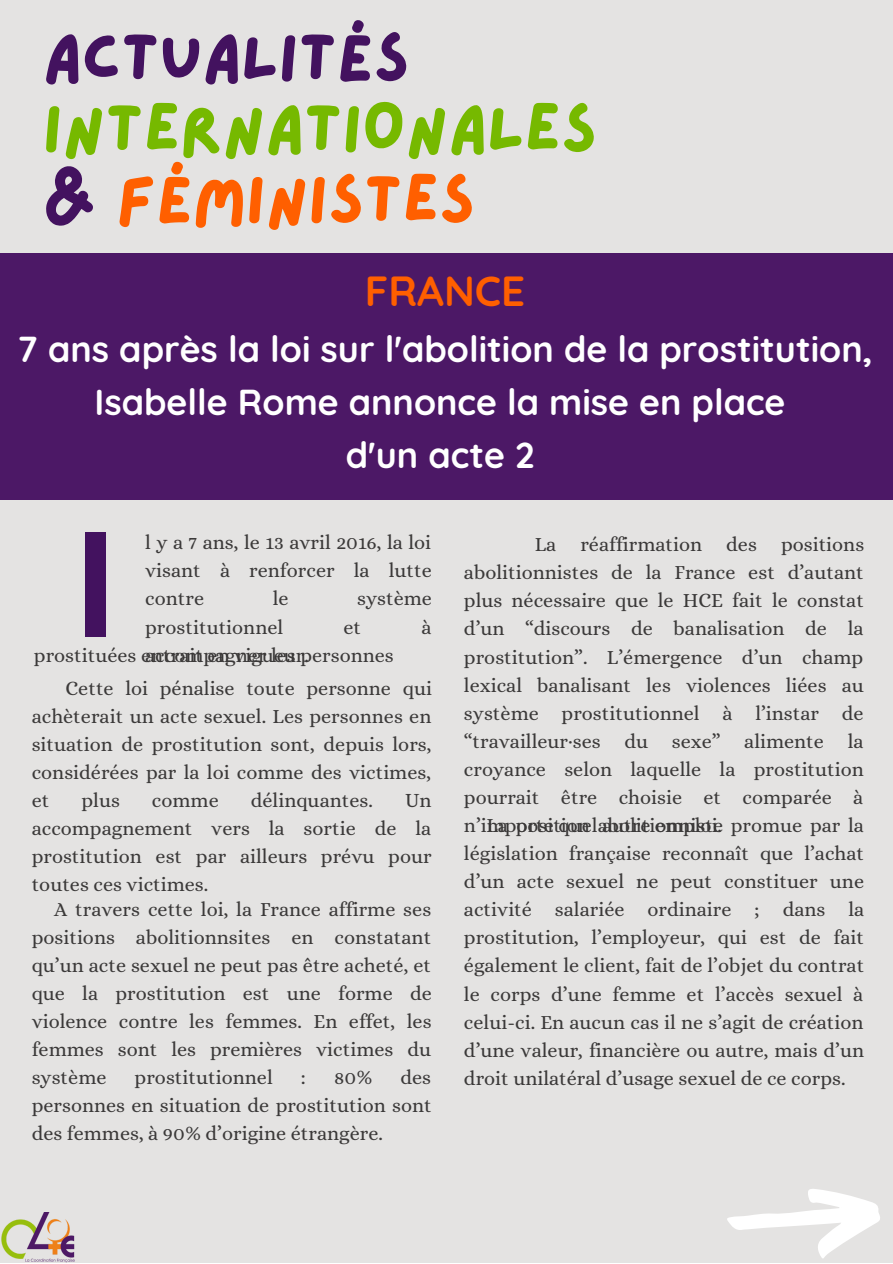
<style>
.page{position:relative;width:893px;height:1264px;background:#fff}
.page>*{position:absolute;margin:0;border:0;box-sizing:border-box;transform-origin:0 0}
.t1{font:121.95px "Anton";color:#43125f}
.t2{font:67.5px/70.8px "Lazydog";letter-spacing:-.005em;color:#76b900}
.t3{font:67.5px "Lazydog";letter-spacing:-.005em;color:#43125f}
.t4{font:700 42px "Quicksand";color:#ff5f00}
.t5{font:700 36px/52.8px "Quicksand";color:#fff;text-align:center}
.t6{font:20.1px/28px "Alice";color:#3b3939;text-align:justify}
.s1{color:#43125f}
.s2{color:#ff5f00}
</style>
<div class="page">
<div style="left:0;top:0;width:892px;height:1262px;background:#e4e3e2"></div>
<img style="left:1px;top:1212px;width:74px;height:50px">
<div style="left:0;top:253px;width:892px;height:247px;background:#4c1866"></div>
<svg style="left:727px;top:1189px;width:153px;height:69px"></svg>
<h2 class="t3" style="left:43px;top:24px;width:368px">ACTUALITÉS</h2>
<h2 class="t2" style="left:43px;top:95px;width:556px">INTERNATIONALES <span class="s1">&amp;</span> <span class="s2">FÉMINISTES</span></h2>
<h3 class="t4" style="left:365px;top:263px;width:162px">FRANCE</h3>
<h3 class="t5" style="left:18px;top:322px;width:856px">7 ans après la loi sur l'abolition de la prostitution,<br>Isabelle Rome annonce la mise en place<br>d'un acte 2</h3>
<h1 class="t1" style="left:82px;top:497px;width:29px">I</h1>
<p class="t6" style="left:145px;top:528px;width:288px">l y a 7 ans, le 13 avril 2016, la loi visant à renforcer la lutte contre</p>
<p class="t6" style="left:273px;top:584px;width:17px">le</p>
<p class="t6" style="left:357px;top:584px;width:76px">système</p>
<p class="t6" style="left:145px;top:612px;width:140px">prostitutionnel</p>
<p class="t6" style="left:343px;top:612px;width:19px">et</p>
<p class="t6" style="left:421px;top:612px;width:12px">à</p>
<p class="t6" style="left:145px;top:641px;width:250px">accompagner les personnes</p>
<p class="t6" style="left:34px;top:641px;width:276px">prostituées entrait en vigueur.</p>
<p class="t6" style="left:32px;top:673px;width:402px;text-indent:34px">Cette loi pénalise toute personne qui achèterait un acte sexuel. Les personnes en situation de prostitution sont, depuis lors, considérées par la loi comme des victimes, et</p>
<p class="t6" style="left:81px;top:786px;width:40px">plus</p>
<p class="t6" style="left:152px;top:786px;width:68px">comme</p>
<p class="t6" style="left:251px;top:786px;width:124px">délinquantes.</p>
<p class="t6" style="left:32px;top:786px;width:401px;text-indent:373px">Un accompagnement vers la sortie de la prostitution est par ailleurs prévu pour toutes ces victimes.</p>
<p class="t6" style="left:32px;top:894px;width:401px;text-indent:22px">A travers cette loi, la France affirme ses positions abolitionnsites en constatant qu’un acte sexuel ne peut pas être acheté, et que la prostitution est une forme de violence contre les femmes. En effet, les femmes sont les premières victimes du système</p>
<p class="t6" style="left:135px;top:1063px;width:140px">prostitutionnel</p>
<p class="t6" style="left:301px;top:1063px;width:6px">:</p>
<p class="t6" style="left:334px;top:1063px;width:40px">80%</p>
<p class="t6" style="left:32px;top:1063px;width:401px;text-indent:369px">des personnes en situation de prostitution sont des femmes, à 90% d’origine étrangère.</p>
<p class="t6" style="left:464px;top:530px;width:402px;text-indent:71px">La réaffirmation des positions abolitionnistes de la France est d’autant plus nécessaire que le HCE fait le constat d’un “discours de banalisation de la prostitution”. L’émergence d’un champ lexical banalisant les violences liées au système prostitutionnel à l’instar de “travailleur·ses du sexe” alimente la croyance selon laquelle la prostitution pourrait être choisie et comparée à n’iLmappoortseitqiounelaabuotlrietieomnnpilsotie. promue par la législation française reconnaît que l’achat d’un acte sexuel ne peut constituer une activité salariée ordinaire ; dans la prostitution, l’employeur, qui est de fait également le client, fait de l’objet du contrat le corps d’une femme et l’accès sexuel à celui-ci. En aucun cas il ne s’agit de création d’une valeur, financière ou autre, mais d’un droit unilatéral d’usage sexuel de ce corps.</p>
</div>
